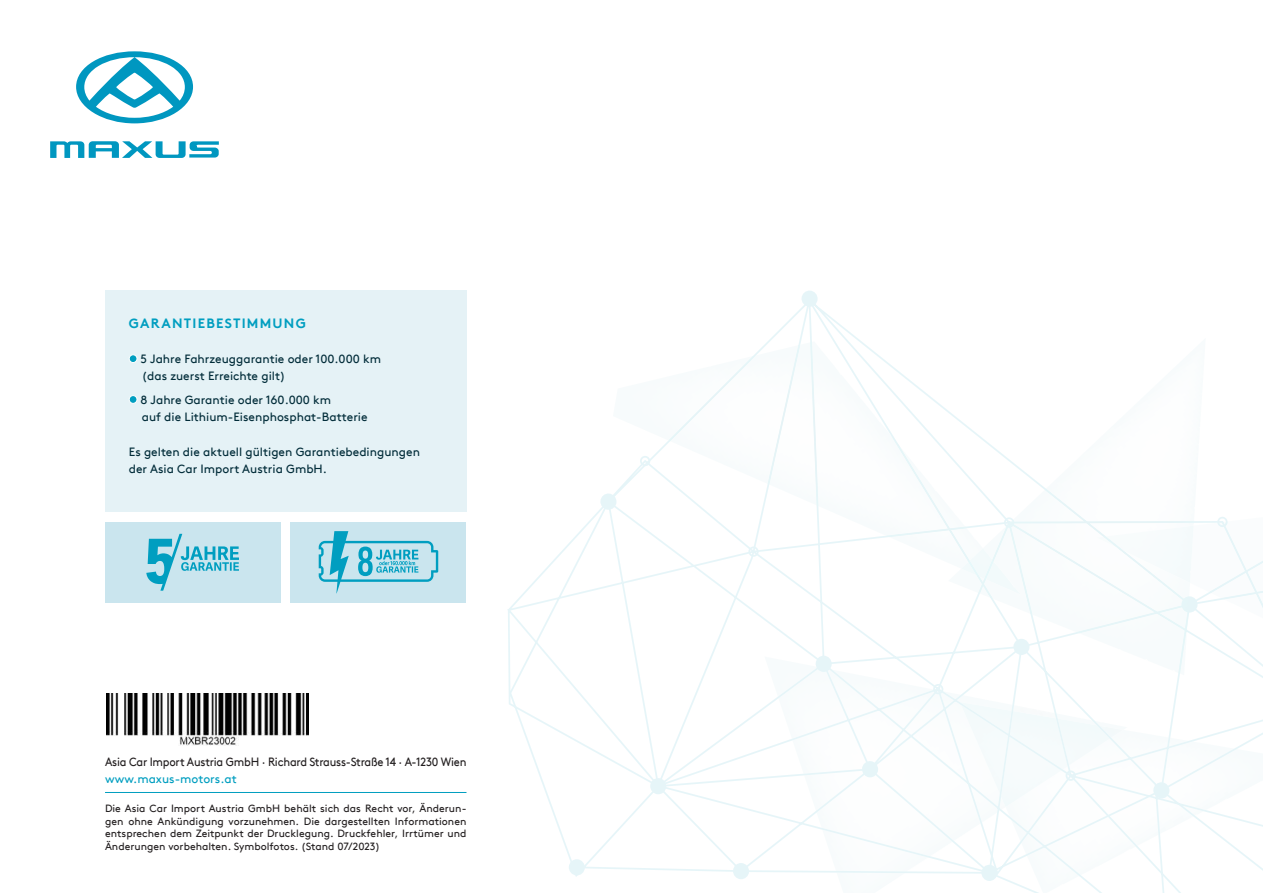
<style>
.page{position:relative;width:1263px;height:893px;background:#fff}
.page>*{position:absolute;margin:0;border:0;box-sizing:border-box;transform-origin:0 0}
.t1{font:700 13.5px "Brown TT";letter-spacing:.09em;color:#009ec0}
.t2{font:12px/17.4px "Brown TT";color:#012c39}
.t3{font:12px "Brown TT";letter-spacing:-.02em;color:#231f20;scale:.93 1}
.t4{font:12px "Brown TT";color:#009ec0}
.t5{font:10.5px/12.6px "Brown TT";color:#231f20;text-align:justify}
</style>
<div class="page">
<svg style="left:507px;top:305px;width:756px;height:588px"></svg>
<div style="left:801px;top:290px;width:17px;height:17px;background:#e6f5f8;border-radius:50%"></div>
<div style="left:815px;top:655px;width:17px;height:17px;background:#e6f5f8;border-radius:50%"></div>
<div style="left:1153px;top:782px;width:17px;height:17px;background:#e6f5f8;border-radius:50%"></div>
<div style="left:981px;top:864px;width:17px;height:17px;background:#e6f5f8;border-radius:50%"></div>
<div style="left:733px;top:863px;width:16px;height:16px;background:#e6f5f8;border-radius:50%"></div>
<div style="left:650px;top:778px;width:16px;height:17px;background:#e6f5f8;border-radius:50%"></div>
<div style="left:862px;top:761px;width:16px;height:17px;background:#e6f5f8;border-radius:50%"></div>
<div style="left:600px;top:493px;width:17px;height:17px;background:#e6f5f8;border-radius:50%"></div>
<div style="left:568px;top:859px;width:17px;height:17px;background:#e6f5f8;border-radius:50%"></div>
<img style="left:613px;top:341px;width:335px;height:228px">
<img style="left:668px;top:342px;width:280px;height:220px">
<img style="left:948px;top:338px;width:258px;height:337px">
<img style="left:976px;top:489px;width:218px;height:185px">
<img style="left:1181px;top:596px;width:8px;height:16px">
<img style="left:961px;top:548px;width:60px;height:47px">
<img style="left:968px;top:560px;width:25px;height:19px">
<svg style="left:1190px;top:514px;width:73px;height:163px"></svg>
<img style="left:1096px;top:526px;width:98px;height:57px">
<img style="left:1103px;top:536px;width:21px;height:15px">
<div style="left:105px;top:291px;width:361px;height:221px;background:#e5f2f6"></div>
<div style="left:291px;top:522px;width:175px;height:80px;background:#cae5ee"></div>
<svg style="left:319px;top:531px;width:119px;height:63px"></svg>
<div style="left:129px;top:355px;width:8px;height:8px;background:#009ec0;border-radius:50%"></div>
<div style="left:129px;top:354px;width:8px;height:9px;border:1px solid #fff;border-radius:50%"></div>
<div style="left:129px;top:396px;width:8px;height:7px;background:#009ec0;border-radius:50%"></div>
<div style="left:129px;top:395px;width:8px;height:9px;border:1px solid #fff;border-radius:50%"></div>
<hr style="left:105px;top:792px;width:361px;height:1px;background:#009ec0">
<img style="left:106px;top:693px;width:202px;height:52px">
<svg style="left:76px;top:51px;width:117px;height:72px"></svg>
<svg style="left:50px;top:141px;width:169px;height:17px"></svg>
<div style="left:105px;top:522px;width:175px;height:80px;background:#cae5ee"></div>
<svg style="left:146px;top:534px;width:93px;height:57px"></svg>
<p class="t1" style="left:129px;top:315px;width:178px">GARANTIEBESTIMMUNG</p>
<p class="t2" style="left:141px;top:350px;width:242px">5 Jahre Fahrzeuggarantie oder 100.000 km (das zuerst Erreichte gilt)</p>
<p class="t2" style="left:141px;top:391px;width:229px">8 Jahre Garantie oder 160.000 km<br>auf die Lithium-Eisenphosphat-Batterie</p>
<p class="t2" style="left:129px;top:443px;width:293px">Es gelten die aktuell gültigen Garantiebedingungen der Asia Car Import Austria GmbH.</p>
<p class="t3" style="left:105px;top:755px;width:390px">Asia Car Import Austria GmbH ∙ Richard Strauss-Straße 14 ∙ A-1230 Wien</p>
<p class="t4" style="left:105px;top:772px;width:133px">www.maxus-motors.at</p>
<p class="t5" style="left:105px;top:802px;width:363px">Die Asia Car Import Austria GmbH behält sich das Recht vor, Änderun&shy;gen ohne Ankündigung vorzunehmen. Die dargestellten Informationen entsprechen dem Zeitpunkt der Drucklegung. Druckfehler, Irrtümer und Änderungen vorbehalten. Symbolfotos. (Stand 07/2023)</p>
</div>
